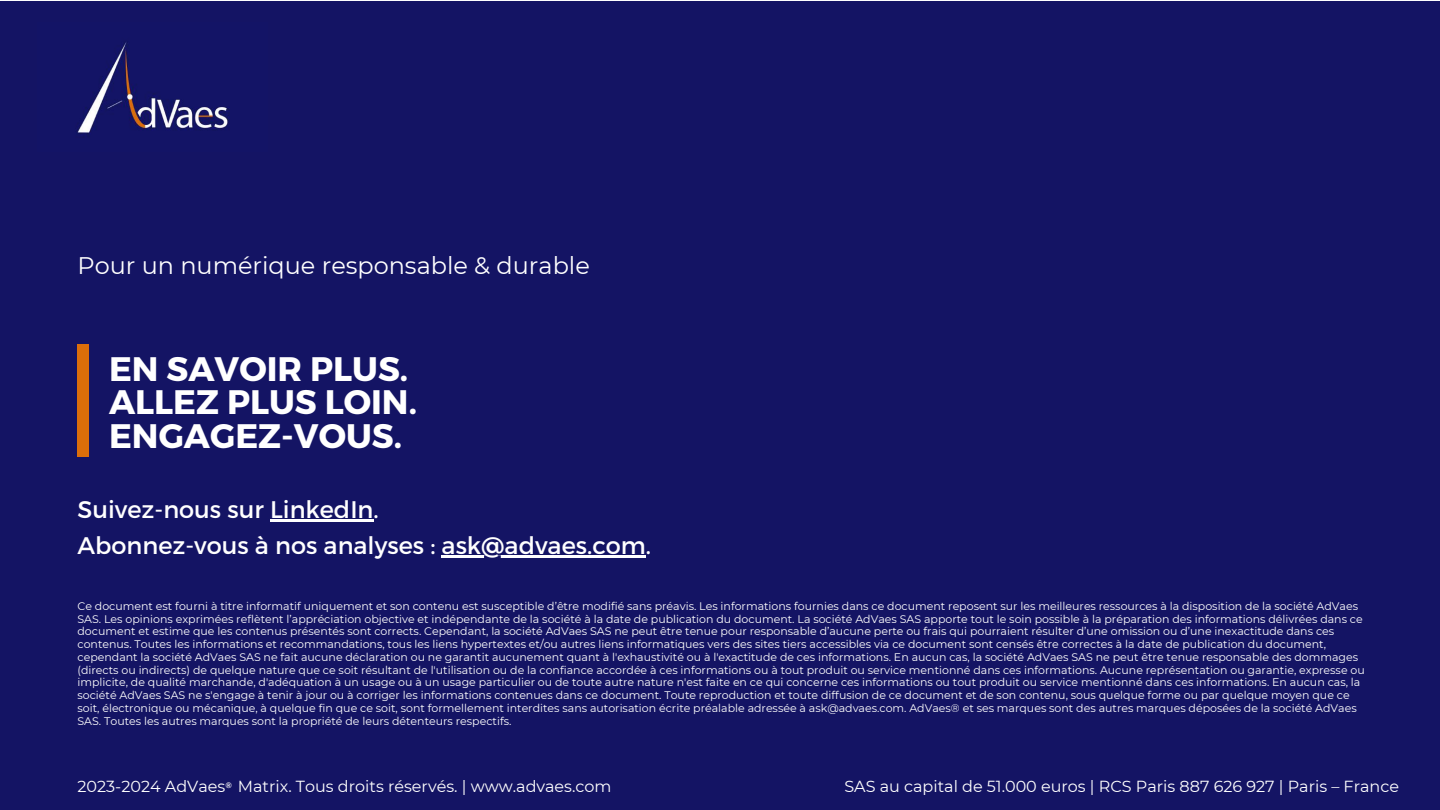
<style>
.page{position:relative;width:1440px;height:810px;background:#fff}
.page>*{position:absolute;margin:0;border:0;box-sizing:border-box;transform-origin:0 0}
.t1{font:700 34px/33.8px "Montserrat";color:#fff}
.t2{font:24px/36px "Montserrat";color:#fff}
.t3{font:16px "Montserrat";color:#fff}
.t4{font:11px/12.8px "Montserrat";color:#fff}
</style>
<div class="page">
<div style="left:0;top:1px;width:1440px;height:809px;background:#141464"></div>
<div style="left:78px;top:344px;width:11px;height:113px;background:#dc6e0a"></div>
<hr style="left:270px;top:520px;width:104px;height:2px;background:#fff">
<hr style="left:442px;top:556px;width:204px;height:2px;background:#fff">
<img style="left:77px;top:42px;width:152px;height:92px">
<h2 class="t2" style="left:78px;top:248px;width:514px">Pour un numérique responsable &amp; durable</h2>
<h1 class="t1" style="left:109px;top:350px;width:309px">EN SAVOIR PLUS.<br>ALLEZ PLUS LOIN.<br>ENGAGEZ-VOUS.</h1>
<h2 class="t2" style="left:78px;top:490px;width:575px">Suivez-nous sur LinkedIn.<br>Abonnez-vous à nos analyses : ask@advaes.com.</h2>
<p class="t4" style="left:78px;top:599px;width:1289px">Ce document est fourni à titre informatif uniquement et son contenu est susceptible d’être modifié sans préavis. Les informations fournies dans ce document reposent sur les meilleures ressources à la disposition de la société AdVaes SAS. Les opinions exprimées reflètent l’appréciation objective et indépendante de la société à la date de publication du document. La société AdVaes SAS apporte tout le soin possible à la préparation des informations délivrées dans ce document et estime que les contenus présentés sont corrects. Cependant, la société AdVaes SAS ne peut être tenue pour responsable d’aucune perte ou frais qui pourraient résulter d’une omission ou d’une inexactitude dans ces contenus. Toutes les informations et recommandations, tous les liens hypertextes et/ou autres liens informatiques vers des sites tiers accessibles via ce document sont censés être correctes à la date de publication du document, cependant la société AdVaes SAS ne fait aucune déclaration ou ne garantit aucunement quant à l'exhaustivité ou à l'exactitude de ces informations. En aucun cas, la société AdVaes SAS ne peut être tenue responsable des dommages (directs ou indirects) de quelque nature que ce soit résultant de l'utilisation ou de la confiance accordée à ces informations ou à tout produit ou service mentionné dans ces informations. Aucune représentation ou garantie, expresse ou implicite, de qualité marchande, d'adéquation à un usage ou à un usage particulier ou de toute autre nature n'est faite en ce qui concerne ces informations ou tout produit ou service mentionné dans ces informations. En aucun cas, la société AdVaes SAS ne s'engage à tenir à jour ou à corriger les informations contenues dans ce document. Toute reproduction et toute diffusion de ce document et de son contenu, sous quelque forme ou par quelque moyen que ce soit, électronique ou mécanique, à quelque fin que ce soit, sont formellement interdites sans autorisation écrite préalable adressée à ask@advaes.com. AdVaes® et ses marques sont des autres marques déposées de la société AdVaes SAS. Toutes les autres marques sont la propriété de leurs détenteurs respectifs.</p>
<h3 class="t3" style="left:78px;top:777px;width:536px">2023-2024 AdVaes<sup>®</sup> Matrix. Tous droits réservés. | www.advaes.com</h3>
<h3 class="t3" style="left:844px;top:777px;width:556px">SAS au capital de 51.000 euros | RCS Paris 887 626 927 | Paris – France</h3>
</div>
